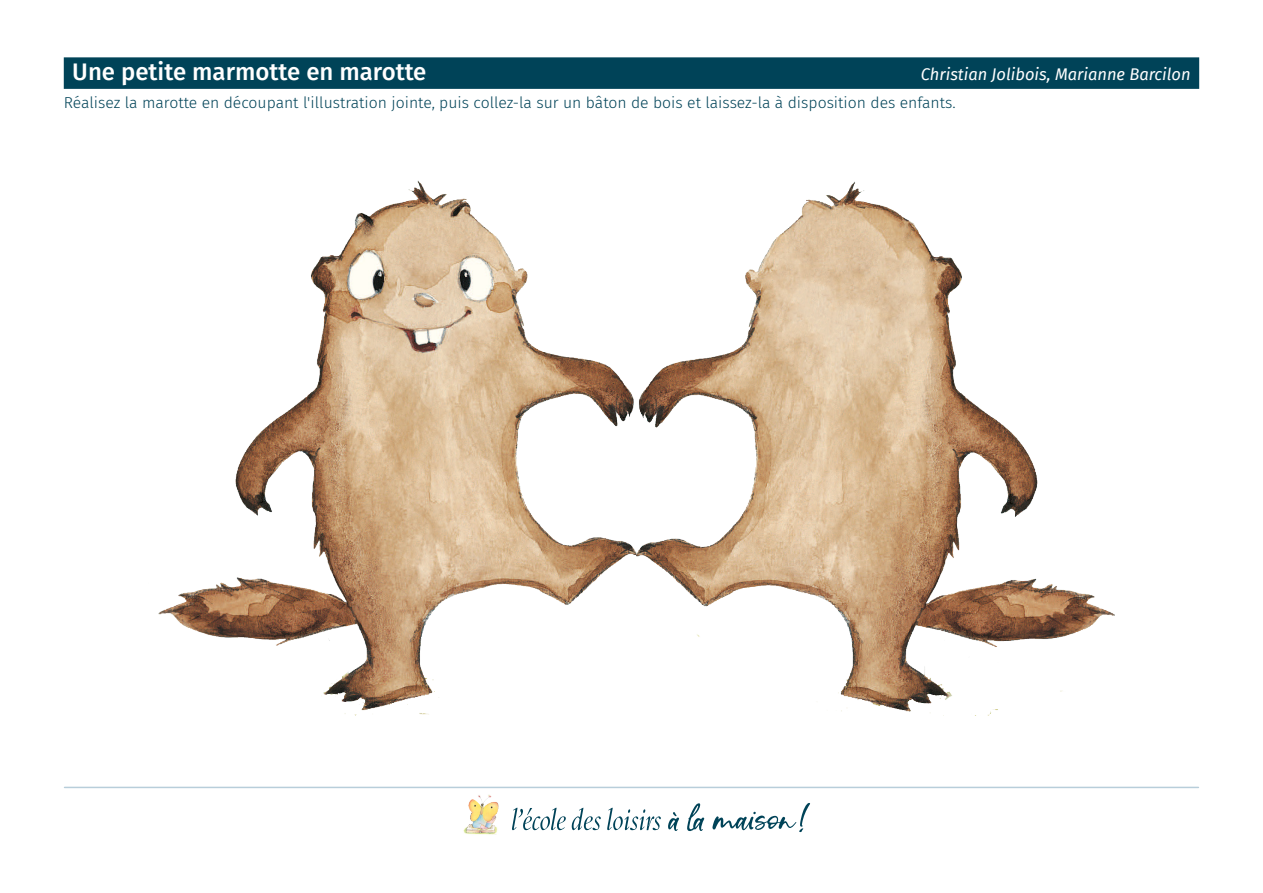
<style>
.page{position:relative;width:1263px;height:893px;background:#fff}
.page>*{position:absolute;margin:0;border:0;box-sizing:border-box;transform-origin:0 0}
.Titre{font:500 24px "Fira Sans";color:#fff}
.Titre-2{font:italic 16.5px "Fira Sans";color:#fff}
.Consigne{font:300 15.75px "Fira Sans";color:#004358}
</style>
<div class="page">
<div style="left:64px;top:57px;width:1135px;height:32px;background:#004358"></div>
<hr style="left:65px;top:787px;width:1133px;height:1px;background:#b8ceda">
<svg style="left:668px;top:803px;width:142px;height:29px"></svg>
<svg style="left:512px;top:808px;width:149px;height:22px"></svg>
<img style="left:463px;top:795px;width:36px;height:40px">
<img style="left:158px;top:180px;width:473px;height:535px">
<img style="left:631px;top:181px;width:484px;height:534px">
<p class="Titre" style="left:72px;top:53px;width:356px">Une petite marmotte en marotte</p>
<p class="Titre-2" style="left:921px;top:62px;width:271px">Christian Jolibois, Marianne Barcilon</p>
<p class="Consigne" style="left:64px;top:92px;width:893px">Réalisez la marotte en découpant l'illustration jointe, puis collez-la sur un bâton de bois et laissez-la à disposition des enfants.</p>
</div>
